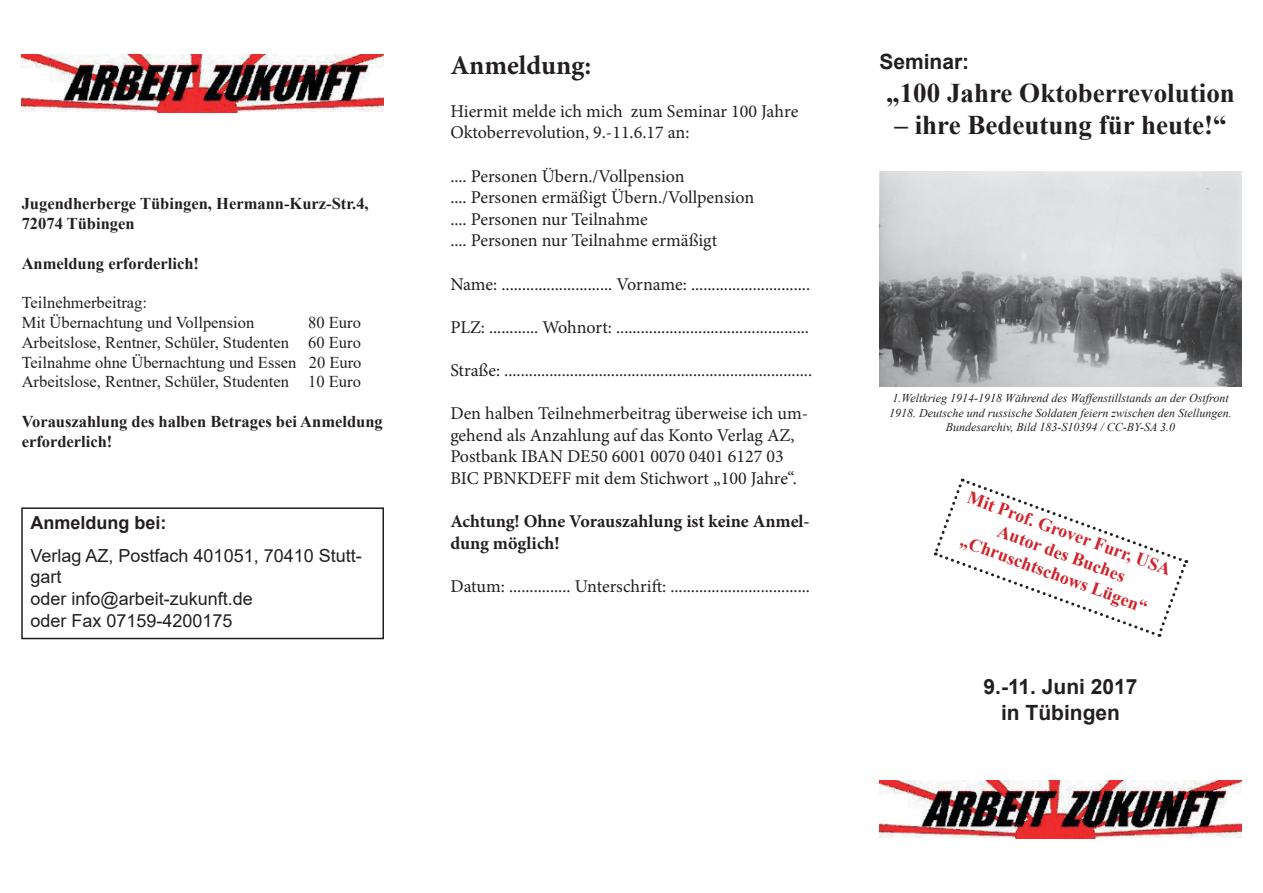
<style>
.page{position:relative;width:1263px;height:893px;background:#fff}
.page>*{position:absolute;margin:0;border:0;box-sizing:border-box;transform-origin:0 0}
.t1{font:700 27px "Times New Roman";color:#231f20}
.t2{font:700 27px "Minion Pro";color:#231f20}
.t3{font:700 21px/25.2px "Arial";color:#231f20;text-align:center}
.t4{font:18px/21.6px "Minion Pro";color:#231f20}
.t5{font:18px/21.6px "Arial";color:#231f20}
.t6{font:700 18px/21.6px "Times New Roman";color:#d1232a;text-align:center}
.t7{font:700 18px/21.6px "Minion Pro";color:#231f20}
.t8{font:700 18px "Arial";color:#231f20}
.t9{font:16.5px/19.8px "Times New Roman";color:#231f20}
.t10{font:700 16.5px/19.8px "Times New Roman";color:#231f20}
.t11{font:italic 12px/14.4px "Times New Roman";color:#231f20;text-align:center}
</style>
<div class="page">
<img style="left:879px;top:780px;width:363px;height:59px">
<img style="left:21px;top:54px;width:363px;height:59px">
<img style="left:879px;top:171px;width:363px;height:215px">
<svg style="left:933px;top:478px;width:256px;height:159px"></svg>
<div style="left:21px;top:507px;width:363px;height:132px;border:2px solid #231f20"></div>
<p class="t10" style="left:22px;top:193px;width:348px">Jugendherberge Tübingen, Hermann-Kurz-Str.4,<br>72074 Tübingen</p>
<p class="t10" style="left:22px;top:253px;width:179px">Anmeldung erforderlich!</p>
<p class="t9" style="left:22px;top:292px;width:234px">Teilnehmerbeitrag:<br>Mit Übernachtung und Vollpension</p>
<p class="t9" style="left:22px;top:312px;width:341px;text-align:justify;text-indent:287px">80 Euro Arbeitslose, Rentner, Schüler, Studenten 60 Euro Teilnahme ohne Übernachtung und Essen 20 Euro Arbeitslose, Rentner, Schüler, Studenten 10 Euro</p>
<p class="t10" style="left:22px;top:411px;width:363px">Vorauszahlung des halben Betrages bei Anmeldung erforderlich!</p>
<p class="t8" style="left:31px;top:510px;width:138px">Anmeldung bei:</p>
<p class="t5" style="left:31px;top:545px;width:333px">Verlag AZ, Postfach 401051, 70410 Stutt&shy;gart<br>oder info@arbeit-zukunft.de<br>oder Fax 07159-4200175</p>
<h1 class="t2" style="left:450px;top:46px;width:143px">Anmeldung:</h1>
<p class="t4" style="left:450px;top:100px;width:349px">Hiermit melde ich mich zum Seminar 100 Jahre<br>Oktoberrevolution, 9.-11.6.17 an:</p>
<p class="t4" style="left:450px;top:165px;width:305px">.... Personen Übern./Vollpension<br>.... Personen ermäßigt Übern./Vollpension .... Personen nur Teilnahme<br>.... Personen nur Teilnahme ermäßigt</p>
<p class="t4" style="left:450px;top:273px;width:361px">Name: ........................... Vorname: .............................</p>
<p class="t4" style="left:450px;top:316px;width:360px">PLZ: ............ Wohnort: ...............................................</p>
<p class="t4" style="left:450px;top:360px;width:363px">Straße: ...........................................................................</p>
<p class="t4" style="left:450px;top:403px;width:359px">Den halben Teilnehmerbeitrag überweise ich um&shy;gehend als Anzahlung auf das Konto Verlag AZ, Postbank IBAN DE50 6001 0070 0401 6127 03<br>BIC PBNKDEFF mit dem Stichwort „100 Jahre“.</p>
<p class="t7" style="left:450px;top:510px;width:361px">Achtung! Ohne Vorauszahlung ist keine Anmel&shy;dung möglich!</p>
<p class="t4" style="left:450px;top:576px;width:361px">Datum: ............... Unterschrift: ..................................</p>
<p class="t3" style="left:879px;top:50px;width:91px">Seminar:</p>
<h1 class="t1" style="left:886px;top:73px;width:350px">„100 Jahre Oktoberrevolution</h1>
<h1 class="t1" style="left:894px;top:106px;width:334px">– ihre Bedeutung für heute!“</h1>
<p class="t11" style="left:889px;top:391px;width:344px">1.Weltkrieg 1914-1918 Während des Waffenstillstands an der Ostfront<br>1918. Deutsche und russische Soldaten feiern zwischen den Stellungen.<br>Bundesarchiv, Bild 183-S10394 / CC-BY-SA 3.0</p>
<p class="t6" style="left:972px;top:486px;width:217px;rotate:20deg">Mit Prof. Grover Furr, USA<br>Autor des Buches „Chruschtschows Lügen“</p>
<p class="t3" style="left:983px;top:675px;width:156px">9.-11. Juni 2017 in Tübingen</p>
</div>
